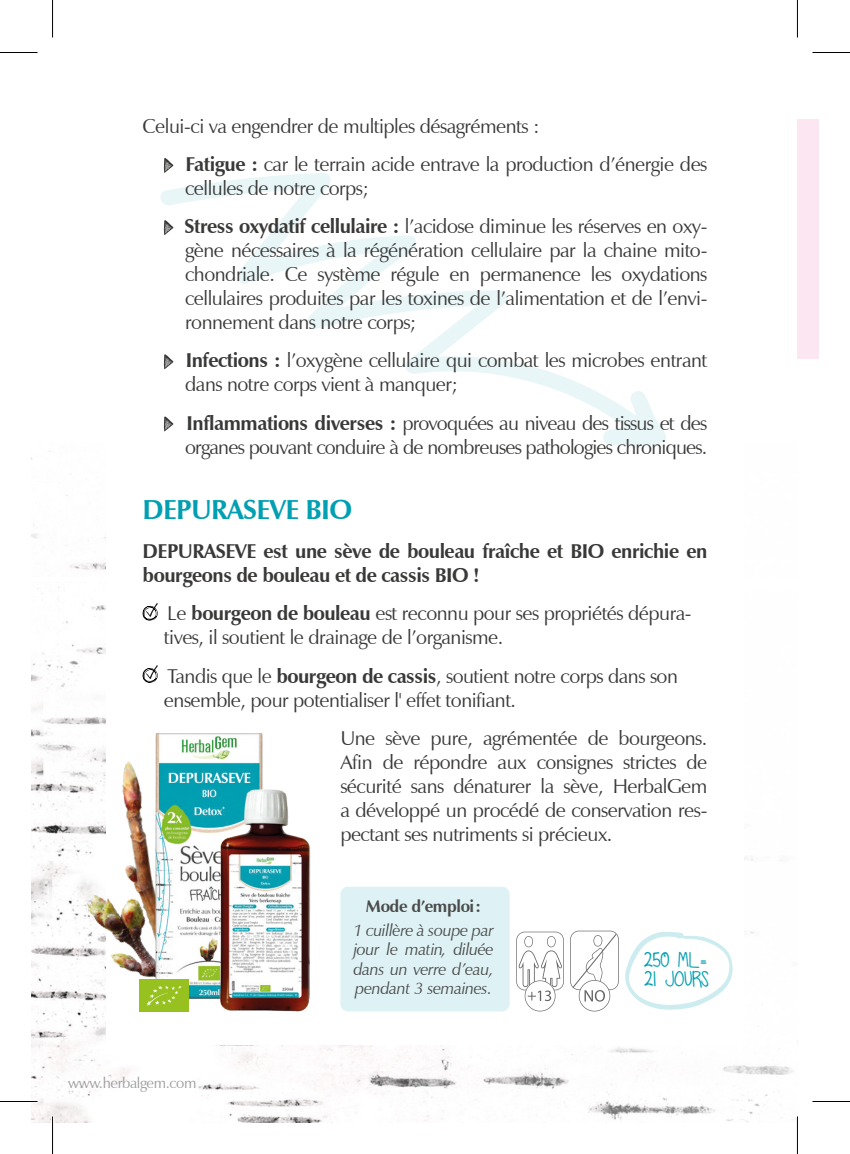
<style>
.page{position:relative;width:850px;height:1154px;background:#fff}
.page>*{position:absolute;margin:0;border:0;box-sizing:border-box;transform-origin:0 0}
.t1{font:700 27.5px "Zapf Humanist 601 BT";letter-spacing:-.025em;color:#00a0b2}
.t2{font:20px/24px "Zapf Humanist 601 BT";letter-spacing:-.025em;color:#3a3938}
.t3{font:700 20px/24px "Zapf Humanist 601 BT";letter-spacing:-.025em;color:#3a3938}
.t4{font:19.25px/19.5px "Beautiful Every Time";letter-spacing:-.025em;color:#00a0b2}
.t5{font:italic 16.75px/19.2px "Zapf Humanist 601 BT";letter-spacing:-.025em;color:#4b4b4a;text-align:center}
.t6{font:15px "Zapf Humanist 601 BT";letter-spacing:-.025em;color:#9d9d9d}
.s1{font-weight:700}
.s2{font-weight:700;font-style:normal}
.s3{font-size:17px}
</style>
<div class="page">
<img style="left:31px;top:587px;width:763px;height:536px">
<div style="left:106px;top:425px;width:637px;height:620px;background:#fff"></div>
<div style="left:797px;top:119px;width:21px;height:240px;background:#fbe6f2"></div>
<svg style="left:160px;top:173px;width:506px;height:273px"></svg>
<div style="left:340px;top:887px;width:169px;height:124px;background:#def2f5;border-radius:7px"></div>
<svg style="left:516px;top:932px;width:47px;height:79px"></svg>
<img style="left:74px;top:751px;width:75px;height:107px">
<img style="left:55px;top:858px;width:98px;height:155px">
<img style="left:153px;top:733px;width:110px;height:266px">
<img style="left:219px;top:786px;width:92px;height:226px">
<svg style="left:138px;top:979px;width:51px;height:34px"></svg>
<div style="left:138px;top:979px;width:50px;height:33px;background:#96c11f"></div>
<svg style="left:146px;top:985px;width:35px;height:21px"></svg>
<svg style="left:570px;top:931px;width:163px;height:80px"></svg>
<svg style="left:142px;top:603px;width:16px;height:17px"></svg>
<svg style="left:142px;top:665px;width:16px;height:18px"></svg>
<svg style="left:164px;top:158px;width:9px;height:15px"></svg>
<svg style="left:164px;top:220px;width:9px;height:15px"></svg>
<svg style="left:164px;top:354px;width:9px;height:15px"></svg>
<svg style="left:164px;top:416px;width:9px;height:15px"></svg>
<hr style="left:0;top:1100px;width:38px;height:3px;background:#fff">
<hr style="left:51px;top:1116px;width:3px;height:38px;background:#fff">
<hr style="left:0;top:52px;width:38px;height:1px;background:#000">
<hr style="left:812px;top:52px;width:37px;height:1px;background:#000">
<hr style="left:0;top:1101px;width:38px;height:1px;background:#000">
<hr style="left:812px;top:1101px;width:37px;height:1px;background:#000">
<hr style="left:52px;top:0;width:1px;height:38px;background:#000">
<hr style="left:52px;top:1116px;width:1px;height:38px;background:#000">
<hr style="left:796px;top:0;width:1px;height:38px;background:#000">
<hr style="left:796px;top:1116px;width:1px;height:38px;background:#000">
<p class="t2" style="left:185px;top:107px;width:523px;line-height:38.2px;text-indent:-43px">Celui-ci va engendrer de multiples désagréments :<br><span class="s1">Fatigue :</span> car le terrain acide entrave la production d’énergie des</p>
<p class="t2" style="left:184px;top:169px;width:524px;line-height:38.2px">cellules de notre corps;<br><span class="s1">Stress oxydatif cellulaire :</span> l’acidose diminue les réserves en oxy-</p>
<p class="t2" style="left:185px;top:238px;width:523px;text-align:justify">gène nécessaires à la régénération cellulaire par la chaine mito&shy;chondriale. Ce système régule en permanence les oxydations cellulaires produites par les toxines de l’alimentation et de l’envi&shy;ronnement dans notre corps;</p>
<p class="t2" style="left:185px;top:349px;width:523px"><span class="s1">Infections :</span> l’oxygène cellulaire qui combat les microbes entrant dans notre corps vient à manquer;</p>
<p class="t2" style="left:185px;top:411px;width:523px"><span class="s1">Inflammations diverses :</span> provoquées au niveau des tissus et des organes pouvant conduire à de nombreuses pathologies chroniques.</p>
<h1 class="t1" style="left:142px;top:492px;width:211px">DEPURASEVE BIO</h1>
<p class="t3" style="left:142px;top:539px;width:566px">DEPURASEVE est une sève de bouleau fraîche et BIO enrichie en bourgeons de bouleau et de cassis BIO !</p>
<p class="t2" style="left:164px;top:601px;width:529px">Le <span class="s1">bourgeon de bouleau</span> est reconnu pour ses propriétés dépura&shy;tives, il soutient le drainage de l’organisme.</p>
<p class="t2" style="left:164px;top:664px;width:515px">Tandis que le <span class="s1">bourgeon de cassis</span>, soutient notre corps dans son ensemble, pour potentialiser l' effet tonifiant.</p>
<p class="t2" style="left:340px;top:726px;width:368px;text-align:justify">Une sève pure, agrémentée de bourgeons.<br>Afin de répondre aux consignes strictes de sécurité sans dénaturer la sève, HerbalGem a développé un procédé de conservation res&shy;pectant ses nutriments si précieux.</p>
<p class="t6" style="left:68px;top:1073px;width:130px">www.herbalgem.com</p>
<p class="t5" style="left:353px;top:893px;width:142px;line-height:24.5px"><span class="s2">Mode d’emploi:<br></span><span class="s3">1</span> cuillère à soupe par</p>
<p class="t5" style="left:353px;top:940px;width:142px;text-align:justify">jour le matin, diluée dans un verre d’eau, pendant 3 semaines.</p>
<p class="t4" style="left:643px;top:950px;width:67px">250 ML=<br>21 JOURS</p>
</div>
